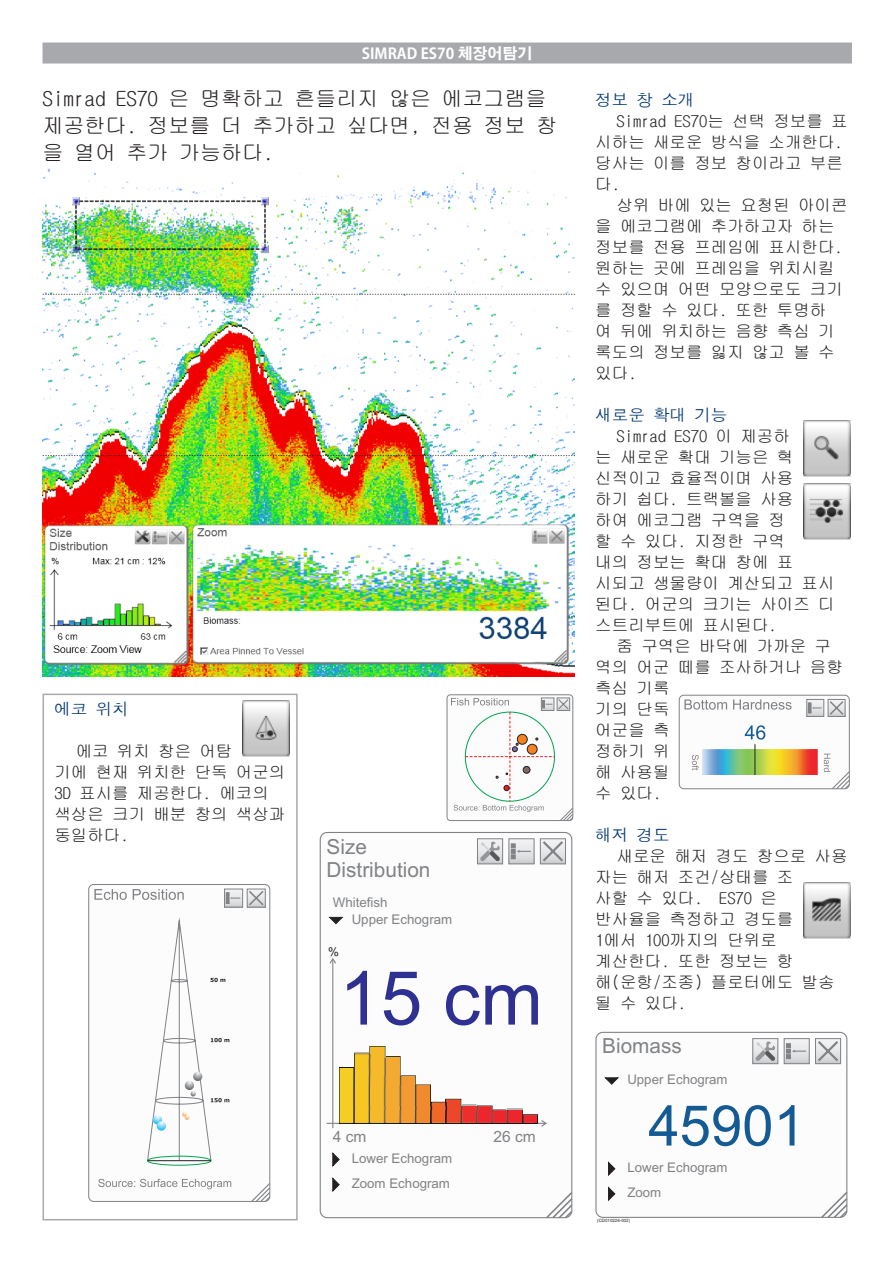
<style>
.page{position:relative;width:893px;height:1263px;background:#fff}
.page>*{position:absolute;margin:0;border:0;box-sizing:border-box;transform-origin:0 0}
.t1{font:74.7px "Arial";color:#2e3092}
.t2{font:56.25px "Arial";color:#145a94}
.Normal_large{font:21px/27px "Gulim Che";color:#231f20}
.t3{font:20.85px/23.2px "Arial";color:#808285}
.t4{font:20.7px "Arial";color:#808285}
.t5{font:16.5px/21px "Gulim Che";color:#231f20}
.Normal_Bold_No_Left{font:16.5px "Dotum Che";color:#013775}
.t6{font:15.6px "Arial";color:#808285}
.Title04{font:700 15px "Adobe Gothic Std";color:#fff}
.t7{font:13.35px/17.2px "Arial";color:#808285}
.t8{font:13.2px/25px "Arial";color:#808285}
.t9{font:12.15px "Arial";color:#231f20}
.t10{font:4.35px "Arial";color:#231f20}
</style>
<div class="page">
<div style="left:43px;top:43px;width:808px;height:20px;background:#a8a9ad"></div>
<div style="left:43px;top:43px;width:809px;height:21px;border:2px solid #a8a9ad"></div>
<div style="left:679px;top:695px;width:171px;height:94px;border:1px solid #808285;border-radius:5px"></div>
<svg style="left:684px;top:699px;width:43px;height:11px"></svg>
<svg style="left:733px;top:699px;width:59px;height:11px"></svg>
<svg style="left:692px;top:755px;width:7px;height:15px"></svg>
<svg style="left:745px;top:725px;width:20px;height:15px"></svg>
<svg style="left:809px;top:701px;width:13px;height:13px"></svg>
<div style="left:807px;top:699px;width:17px;height:17px;border:1px solid #808285"></div>
<svg style="left:828px;top:699px;width:17px;height:17px"></svg>
<svg style="left:808px;top:703px;width:14px;height:10px"></svg>
<svg style="left:824px;top:754px;width:26px;height:36px"></svg>
<img style="left:702px;top:750px;width:115px;height:25px">
<hr style="left:755px;top:744px;width:1px;height:31px;background:#231f20">
<div style="left:595px;top:1032px;width:252px;height:186px;border:1px solid #808285;border-radius:7px"></div>
<svg style="left:786px;top:1040px;width:21px;height:22px"></svg>
<div style="left:784px;top:1038px;width:25px;height:26px;border:1px solid #808285"></div>
<div style="left:815px;top:1038px;width:26px;height:26px;border:1px solid #808285"></div>
<svg style="left:815px;top:1039px;width:25px;height:25px"></svg>
<svg style="left:786px;top:1043px;width:20px;height:16px"></svg>
<svg style="left:819px;top:1190px;width:29px;height:28px"></svg>
<svg style="left:605px;top:1077px;width:13px;height:7px"></svg>
<svg style="left:608px;top:1162px;width:7px;height:13px"></svg>
<svg style="left:608px;top:1187px;width:7px;height:14px"></svg>
<svg style="left:755px;top:1040px;width:21px;height:22px"></svg>
<div style="left:753px;top:1038px;width:25px;height:26px;border:1px solid #808285"></div>
<svg style="left:756px;top:1041px;width:19px;height:20px"></svg>
<img style="left:803px;top:883px;width:47px;height:56px">
<img style="left:803px;top:484px;width:47px;height:56px">
<img style="left:803px;top:421px;width:47px;height:56px">
<div style="left:320px;top:832px;width:252px;height:386px;border:1px solid #808285;border-radius:7px"></div>
<svg style="left:511px;top:841px;width:21px;height:21px"></svg>
<div style="left:509px;top:839px;width:25px;height:25px;border:1px solid #808285"></div>
<div style="left:540px;top:839px;width:26px;height:25px;border:1px solid #808285"></div>
<svg style="left:540px;top:839px;width:25px;height:25px"></svg>
<svg style="left:511px;top:844px;width:20px;height:15px"></svg>
<svg style="left:544px;top:1190px;width:29px;height:29px"></svg>
<hr style="left:332px;top:960px;width:1px;height:168px;background:#808285">
<svg style="left:329px;top:958px;width:7px;height:7px"></svg>
<hr style="left:327px;top:1123px;width:218px;height:1px;background:#808285">
<svg style="left:540px;top:1120px;width:7px;height:7px"></svg>
<svg style="left:479px;top:841px;width:22px;height:21px"></svg>
<div style="left:477px;top:839px;width:26px;height:25px;border:1px solid #808285"></div>
<svg style="left:480px;top:842px;width:20px;height:19px"></svg>
<img style="left:339px;top:1114px;width:199px;height:9px">
<img style="left:339px;top:1110px;width:183px;height:4px">
<svg style="left:506px;top:1109px;width:16px;height:1px"></svg>
<img style="left:339px;top:1106px;width:153px;height:4px">
<img style="left:339px;top:1105px;width:138px;height:1px">
<img style="left:339px;top:1102px;width:123px;height:3px">
<img style="left:446px;top:1098px;width:16px;height:4px">
<img style="left:339px;top:1084px;width:92px;height:18px">
<img style="left:339px;top:1075px;width:77px;height:9px">
<img style="left:339px;top:1067px;width:61px;height:8px">
<img style="left:354px;top:1057px;width:46px;height:10px">
<img style="left:354px;top:1053px;width:31px;height:4px">
<img style="left:369px;top:1047px;width:16px;height:6px">
<svg style="left:329px;top:917px;width:14px;height:7px"></svg>
<svg style="left:333px;top:1153px;width:6px;height:13px"></svg>
<svg style="left:333px;top:1178px;width:6px;height:13px"></svg>
<div style="left:447px;top:694px;width:126px;height:127px;border:1px solid #808285;border-radius:3px"></div>
<svg style="left:451px;top:698px;width:123px;height:123px"></svg>
<img style="left:242px;top:700px;width:48px;height:57px">
<img style="left:43px;top:169px;width:531px;height:508px">
<div style="left:88px;top:884px;width:182px;height:318px;border:1px solid #808285;border-radius:5px"></div>
<svg style="left:94px;top:889px;width:33px;height:11px"></svg>
<svg style="left:133px;top:889px;width:51px;height:11px"></svg>
<svg style="left:98px;top:1179px;width:133px;height:10px"></svg>
<svg style="left:226px;top:891px;width:15px;height:14px"></svg>
<div style="left:224px;top:889px;width:19px;height:18px;border:1px solid #808285"></div>
<svg style="left:247px;top:889px;width:18px;height:18px"></svg>
<svg style="left:226px;top:893px;width:14px;height:10px"></svg>
<svg style="left:250px;top:1182px;width:21px;height:20px"></svg>
<svg style="left:147px;top:917px;width:82px;height:244px"></svg>
<div style="left:147px;top:1156px;width:64px;height:10px;border:1px solid #00a54f;border-radius:50%"></div>
<hr style="left:148px;top:1160px;width:63px;height:1px;background:#231f20">
<div style="left:43px;top:694px;width:255px;height:526px;border:2px solid #a8a9ad"></div>
<p class="Title04" style="left:362px;top:44px;width:172px">SIMRAD ES70 체장어탐기</p>
<p class="Normal_large" style="left:43px;top:85px;width:516px">Simrad ES70 은 명확하고 흔들리지 않은 에코그램을 제공한다. 정보를 더 추가하고 싶다면, 전용 정보 창 을 열어 추가 가능하다.</p>
<p class="Normal_Bold_No_Left" style="left:595px;top:91px;width:101px">정보 창 소개</p>
<p class="t5" style="left:595px;top:110px;width:254px;text-indent:21px">Simrad ES70는 선택 정보를 표 시하는 새로운 방식을 소개한다. 당사는 이를 정보 창이라고 부른 다.</p>
<p class="t5" style="left:595px;top:194px;width:254px;text-indent:21px">상위 바에 있는 요청된 아이콘 을 에코그램에 추가하고자 하는 정보를 전용 프레임에 표시한다. 원하는 곳에 프레임을 위치시킬 수 있으며 어떤 모양으로도 크기 를 정할 수 있다. 또한 투명하<br>여 뒤에 위치하는 음향 측심 기 록도의 정보를 잃지 않고 볼 수 있다.</p>
<p class="Normal_Bold_No_Left" style="left:595px;top:406px;width:133px">새로운 확대 기능</p>
<p class="t5" style="left:595px;top:425px;width:241px;text-indent:21px">Simrad ES70 이 제공하<br>는 새로운 확대 기능은 혁 신적이고 효율적이며 사용<br>하기 쉽다. 트랙볼을 사용<br>하여 에코그램 구역을 정<br>할 수 있다. 지정한 구역<br>내의 정보는 확대 창에 표 시되고 생물량이 계산되고 표시 된다. 어군의 크기는 사이즈 디 스트리부트에 표시된다.</p>
<p class="t5" style="left:595px;top:635px;width:249px;text-indent:21px">줌 구역은 바닥에 가까운 구 역의 어군 떼를 조사하거나 음향 측심 기록<br>기의 단독<br>어군을 측<br>정하기 위<br>해 사용될<br>수 있다.</p>
<p class="Normal_Bold_No_Left" style="left:595px;top:826px;width:76px">해저 경도</p>
<p class="t5" style="left:595px;top:845px;width:254px;text-indent:21px">새로운 해저 경도 창으로 사용 자는 해저 조건/상태를 조<br>사할 수 있다. ES70 은<br>반사율을 측정하고 경도를<br>1에서 100까지의 단위로 계산한다. 또한 정보는 항 해(운항/조종) 플로터에도 발송 될 수 있다.</p>
<p class="t4" style="left:602px;top:1034px;width:81px">Biomass</p>
<p class="Normal_Bold_No_Left" style="left:54px;top:700px;width:76px">에코 위치</p>
<p class="t5" style="left:54px;top:740px;width:233px;text-indent:21px">에코 위치 창은 어탐<br>기에 현재 위치한 단독 어군의<br>3D 표시를 제공한다. 에코의 색상은 크기 배분 창의 색상과 동일하다.</p>
<p class="t3" style="left:327px;top:835px;width:105px">Size<br>Distribution</p>
<p class="t7" style="left:352px;top:893px;width:102px;text-indent:-19px">Whitefish<br>Upper Echogram</p>
<p class="t9" style="left:328px;top:945px;width:12px">%</p>
<p class="t1" style="left:339px;top:955px;width:205px">15 cm</p>
<p class="t6" style="left:333px;top:1127px;width:35px">4cm</p>
<p class="t6" style="left:494px;top:1127px;width:44px">26 cm</p>
<p class="t7" style="left:352px;top:1146px;width:102px;line-height:25.2px">Lower Echogram<br>Zoom Echogram</p>
<p class="t8" style="left:627px;top:1067px;width:102px">Upper Echogram</p>
<p class="t2" style="left:648px;top:1093px;width:158px">45901</p>
<p class="t8" style="left:627px;top:1155px;width:102px">Lower Echogram<br>Zoom</p>
<p class="t10" style="left:597px;top:1218px;width:34px">(CD010226-002)</p>
</div>
